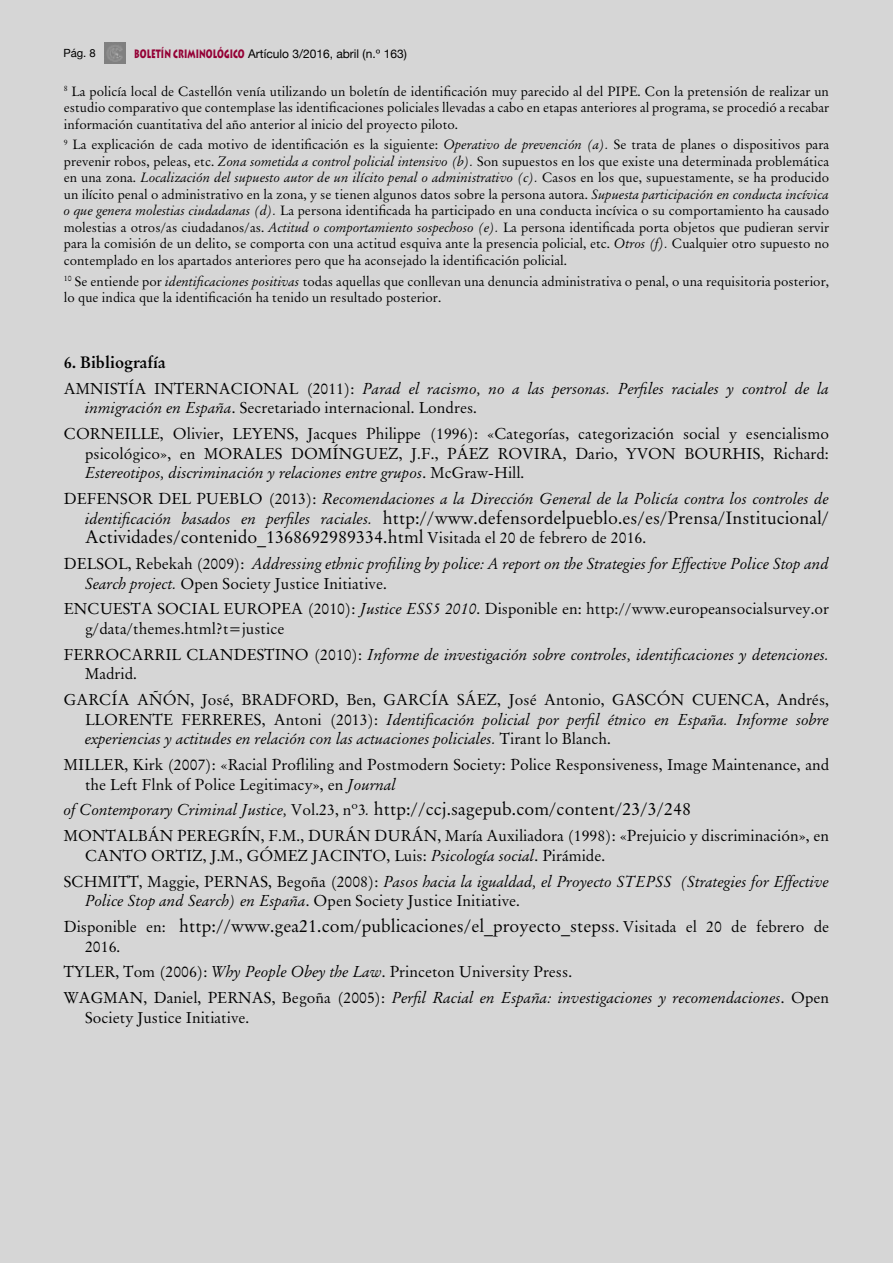
<style>
.page{position:relative;width:893px;height:1263px;background:#d6d6d6}
.page>*{position:absolute;margin:0;border:0;box-sizing:border-box;transform-origin:0 0}
.Bibliografía{font:18px/19.5px "Original Garamond BT";color:#000}
.Títulos_de_apartados{font:700 16.5px "Original Garamond BT";color:#000}
.Bibliografía-2{font:italic 15.75px/19.5px "Original Garamond BT";color:#000}
.Bibliografía-3{font:15.75px/19.5px "Original Garamond BT";color:#000}
.Notas_al_pie{font:13.5px/16.5px "Original Garamond BT";color:#000;text-align:justify}
.t1{font:12px "Helvetica Neue";color:#000}
.t2{font:11.25px "Helvetica Neue";color:#000}
.s1{font-family:"Lithos Pro";font-weight:900;color:#940035}
.s2{font-style:italic}
.s3{font-style:normal}
.s4{font-style:italic;font-size:15.75px}
.s5{font-size:15.75px}
</style>
<div class="page">
<img style="left:105px;top:43px;width:21px;height:21px">
<p class="t2" style="left:63px;top:47px;width:34px">Pág. 8</p>
<p class="t1" style="left:134px;top:46px;width:274px"><span class="s1">BOLETÍN CRIMINOLÓGICO</span> Artículo 3/2016, abril (n.º 163)</p>
<p class="Notas_al_pie" style="left:64px;top:83px;width:767px"><sup>8</sup> La policía local de Castellón venía utilizando un boletín de identificación muy parecido al del PIPE. Con la pretensión de realizar un estudio comparativo que contemplase las identificaciones policiales llevadas a cabo en etapas anteriores al programa, se procedió a recabar información cuantitativa del año anterior al inicio del proyecto piloto.</p>
<p class="Notas_al_pie" style="left:64px;top:136px;width:767px"><sup>9</sup> La explicación de cada motivo de identificación es la siguiente: <span class="s2">Operativo de prevención (a).</span> Se trata de planes o dispositivos para prevenir robos, peleas, etc. <span class="s2">Zona sometida a control policial intensivo (b).</span> Son supuestos en los que existe una determinada problemática en una zona. <span class="s2">Localización del supuesto autor de un ilícito penal o administrativo (c).</span> Casos en los que, supuestamente, se ha producido un ilícito penal o administrativo en la zona, y se tienen algunos datos sobre la persona autora. <span class="s2">Supuesta participación en conducta incívica o que genera molestias ciudadanas (d).</span> La persona identificada ha participado en una conducta incívica o su comportamiento ha causado molestias a otros/as ciudadanos/as. <span class="s2">Actitud o comportamiento sospechoso (e).</span> La persona identificada porta objetos que pudieran servir para la comisión de un delito, se comporta con una actitud esquiva ante la presencia policial, etc. <span class="s2">Otros (f).</span> Cualquier otro supuesto no contemplado en los apartados anteriores pero que ha aconsejado la identificación policial.</p>
<p class="Notas_al_pie" style="left:64px;top:273px;width:767px"><sup>10</sup> Se entiende por <span class="s2">identificaciones positivas</span> todas aquellas que conllevan una denuncia administrativa o penal, o una requisitoria posterior, lo que indica que la identificación ha tenido un resultado posterior.</p>
<p class="Títulos_de_apartados" style="left:64px;top:352px;width:103px">6. Bibliografía</p>
<p class="Bibliografía-2" style="left:85px;top:379px;width:746px;text-indent:-21px"><span class="s3">AMNISTÍA INTERNACIONAL (2011):</span> Parad el racismo, no a las personas. Perfiles raciales y control de la inmigración en España<span class="s3">. Secretariado internacional. Londres.</span></p>
<p class="Bibliografía-3" style="left:85px;top:424px;width:746px;text-align:justify;text-indent:-21px">CORNEILLE, Olivier, LEYENS, Jacques Philippe (1996): «Categorías, categorización social y esencialismo psicológico», en MORALES DOMÍNGUEZ, J.F., PÁEZ ROVIRA, Dario, YVON BOURHIS, Richard:<br><span class="s2">Estereotipos, discriminación y relaciones entre grupos</span>. McGraw-Hill.</p>
<p class="Bibliografía-2" style="left:64px;top:489px;width:767px"><span class="s3">DEFENSOR DEL PUEBLO (2013):</span> Recomendaciones a la Dirección General de la Policía contra los controles de</p>
<p class="Bibliografía" style="left:85px;top:508px;width:746px"><span class="s4">identificación basados en perfiles raciales.</span> http://www.defensordelpueblo.es/es/Prensa/Institucional/<br>Actividades/contenido_1368692989334.html <span class="s5">Visitada el 20 de febrero de 2016.</span></p>
<p class="Bibliografía-2" style="left:85px;top:554px;width:746px;text-indent:-21px"><span class="s3">DELSOL, Rebekah (2009):</span> Addressing ethnic profiling by police: A report on the Strategies for Effective Police Stop and<br>Search project. <span class="s3">Open Society Justice Initiative.</span></p>
<p class="Bibliografía-3" style="left:85px;top:599px;width:746px;text-indent:-21px">ENCUESTA SOCIAL EUROPEA (2010): <span class="s2">Justice ESS5 2010</span>. Disponible en: http://www.europeansocialsurvey.or g/data/themes.html?t=justice</p>
<p class="Bibliografía-2" style="left:85px;top:644px;width:746px;text-indent:-21px"><span class="s3">FERROCARRIL CLANDESTINO (2010):</span> Informe de investigación sobre controles, identificaciones y detenciones.<br><span class="s3">Madrid.</span></p>
<p class="Bibliografía-2" style="left:85px;top:690px;width:746px;text-align:justify;text-indent:-21px"><span class="s3">GARCÍA AÑÓN, José, BRADFORD, Ben, GARCÍA SÁEZ, José Antonio, GASCÓN CUENCA, Andrés, LLORENTE FERRERES, Antoni (2013):</span> Identificación policial por perfil étnico en España. Informe sobre experiencias y actitudes en relación con las actuaciones policiales. <span class="s3">Tirant lo Blanch.</span></p>
<p class="Bibliografía-3" style="left:85px;top:755px;width:746px;text-indent:-21px">MILLER, Kirk (2007): «Racial Profliling and Postmodern Society: Police Responsiveness, Image Maintenance, and the Left Flnk of Police Legitimacy», en <span class="s2">Journal</span></p>
<p class="Bibliografía" style="left:64px;top:799px;width:629px"><span class="s4">of Contemporary Criminal Justice,</span> <span class="s5">Vol.23, nº3</span><span class="s4">.</span> http://ccj.sagepub.com/content/23/3/248</p>
<p class="Bibliografía-3" style="left:85px;top:826px;width:746px;text-indent:-21px">MONTALBÁN PEREGRÍN, F.M., DURÁN DURÁN, María Auxiliadora (1998): «Prejuicio y discriminación», en<br>CANTO ORTIZ, J.M., GÓMEZ JACINTO, Luis: <span class="s2">Psicología social</span>. Pirámide.</p>
<p class="Bibliografía-2" style="left:85px;top:871px;width:746px;text-indent:-21px"><span class="s3">SCHMITT, Maggie, PERNAS, Begoña (2008):</span> Pasos hacia la igualdad, el Proyecto STEPSS (Strategies for Effective<br>Police Stop and Search) en España<span class="s3">. Open Society Justice Initiative.</span></p>
<p class="Bibliografía" style="left:64px;top:916px;width:767px"><span class="s5">Disponible en:</span> http://www.gea21.com/publicaciones/el_proyecto_stepss<span class="s5">. Visitada el 20 de febrero de</span></p>
<p class="Bibliografía-3" style="left:85px;top:936px;width:37px">2016.</p>
<p class="Bibliografía-3" style="left:64px;top:962px;width:510px">TYLER, Tom (2006): <span class="s2">Why People Obey the Law</span>. Princeton University Press.</p>
<p class="Bibliografía-3" style="left:85px;top:988px;width:746px;text-indent:-21px">WAGMAN, Daniel, PERNAS, Begoña (2005): <span class="s2">Perfil Racial en España: investigaciones y recomendaciones</span>. Open<br>Society Justice Initiative.</p>
</div>
